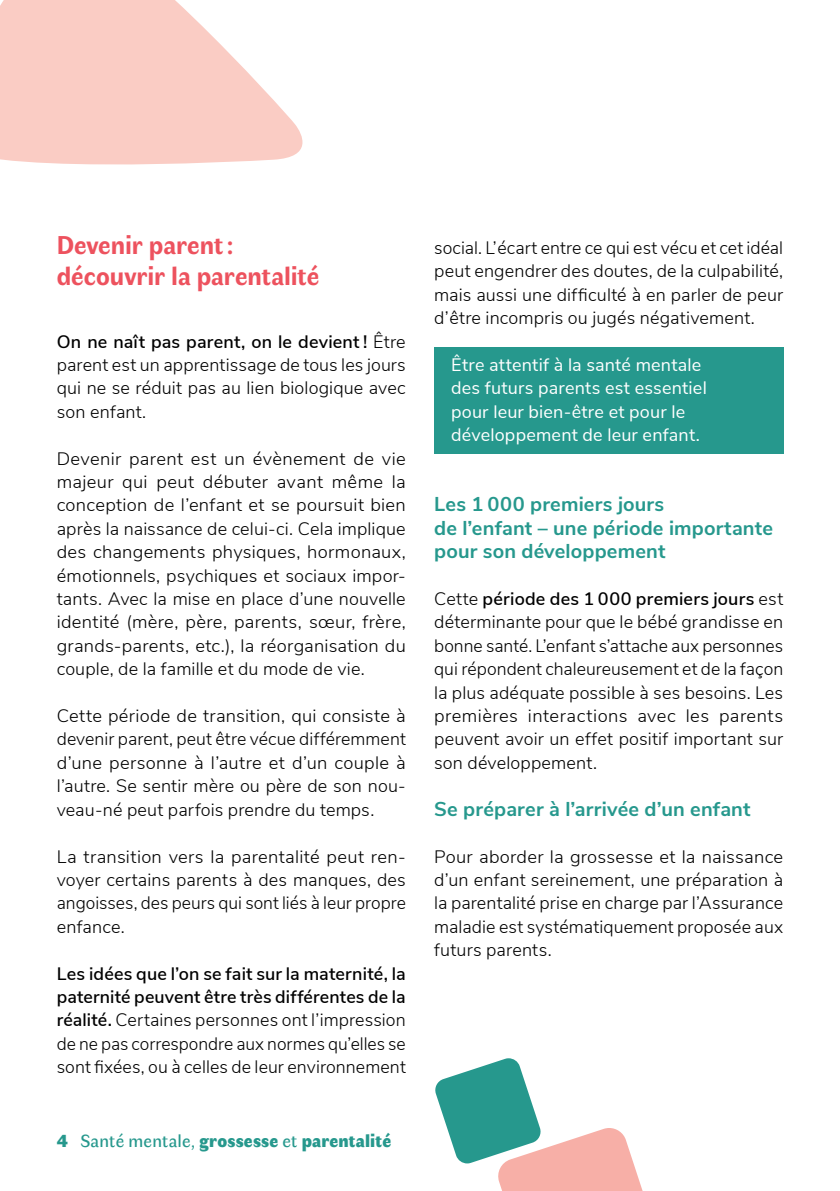
<style>
.page{position:relative;width:840px;height:1191px;background:#fff}
.page>*{position:absolute;margin:0;border:0;box-sizing:border-box;transform-origin:0 0}
.T1{font:700 26px/31.2px "Faune Text";letter-spacing:-.005em;color:#ed525e}
.T2{font:700 20px/23.4px "Nunito Sans";letter-spacing:.01em;color:#26988d}
.CORPS{font:300 18px/23.4px "Nunito Sans";letter-spacing:.005em;color:#000;text-align:justify}
.encadré2{font:18px/23.4px "Nunito Sans";letter-spacing:.01em;color:#fff}
.t1{font:900 18px "Faune Display";letter-spacing:.01em;color:#26988d}
.s1{font-weight:600}
.s2{font-family:"Faune Text";font-weight:400}
</style>
<div class="page">
<div style="left:434px;top:347px;width:348px;height:106px;background:#26988d"></div>
<svg style="left:435px;top:1058px;width:208px;height:133px"></svg>
<svg style="left:0;top:0;width:303px;height:165px;fill:#faccc4"></svg>
<p class="T1" style="left:57px;top:228px;width:264px">Devenir parent: découvrir la parentalité</p>
<p class="CORPS" style="left:57px;top:328px;width:350px"><span class="s1">On ne naît pas parent, on le devient !</span> Être parent est un apprentissage de tous les jours qui ne se réduit pas au lien biologique avec son enfant.</p>
<p class="CORPS" style="left:57px;top:445px;width:350px">Devenir parent est un évènement de vie majeur qui peut débuter avant même la conception de l’enfant et se poursuit bien après la naissance de celui-ci. Cela implique des changements physiques, hormonaux, émotionnels, psychiques et sociaux impor&shy;tants. Avec la mise en place d’une nouvelle identité (mère, père, parents, sœur, frère, grands-parents, etc.), la réorganisation du couple, de la famille et du mode de vie.</p>
<p class="CORPS" style="left:57px;top:703px;width:350px">Cette période de transition, qui consiste à devenir parent, peut être vécue différemment d’une personne à l’autre et d’un couple à l’autre. Se sentir mère ou père de son nou&shy;veau-né peut parfois prendre du temps.</p>
<p class="CORPS" style="left:57px;top:843px;width:350px">La transition vers la parentalité peut ren&shy;voyer certains parents à des manques, des angoisses, des peurs qui sont liés à leur propre enfance.</p>
<p class="CORPS" style="left:57px;top:960px;width:350px"><span class="s1">Les idées que l’on se fait sur la maternité, la paternité peuvent être très différentes de la réalité.</span> Certaines personnes ont l’impression de ne pas correspondre aux normes qu’elles se sont fixées, ou à celles de leur environnement</p>
<p class="t1" style="left:57px;top:1127px;width:336px">4 <span class="s2">Santé mentale,</span> grossesse <span class="s2">et</span> parentalité</p>
<p class="CORPS" style="left:434px;top:235px;width:350px">social. L’écart entre ce qui est vécu et cet idéal peut engendrer des doutes, de la culpabilité, mais aussi une difficulté à en parler de peur d’être incompris ou jugés négativement.</p>
<p class="encadré2" style="left:451px;top:352px;width:257px">Être attentif à la santé mentale des futurs parents est essentiel pour leur bien-être et pour le développement de leur enfant.</p>
<p class="T2" style="left:434px;top:491px;width:340px">Les 1 000 premiers jours<br>de l’enfant – une période importante pour son développement</p>
<p class="CORPS" style="left:434px;top:586px;width:350px">Cette <span class="s1">période des 1 000 premiers jours</span> est déterminante pour que le bébé grandisse en bonne santé. L’enfant s’attache aux personnes qui répondent chaleureusement et de la façon la plus adéquate possible à ses besoins. Les premières interactions avec les parents peuvent avoir un effet positif important sur son développement.</p>
<p class="T2" style="left:434px;top:796px;width:318px">Se préparer à l’arrivée d’un enfant</p>
<p class="CORPS" style="left:434px;top:843px;width:350px">Pour aborder la grossesse et la naissance d’un enfant sereinement, une préparation à la parentalité prise en charge par l’Assurance maladie est systématiquement proposée aux futurs parents.</p>
</div>
